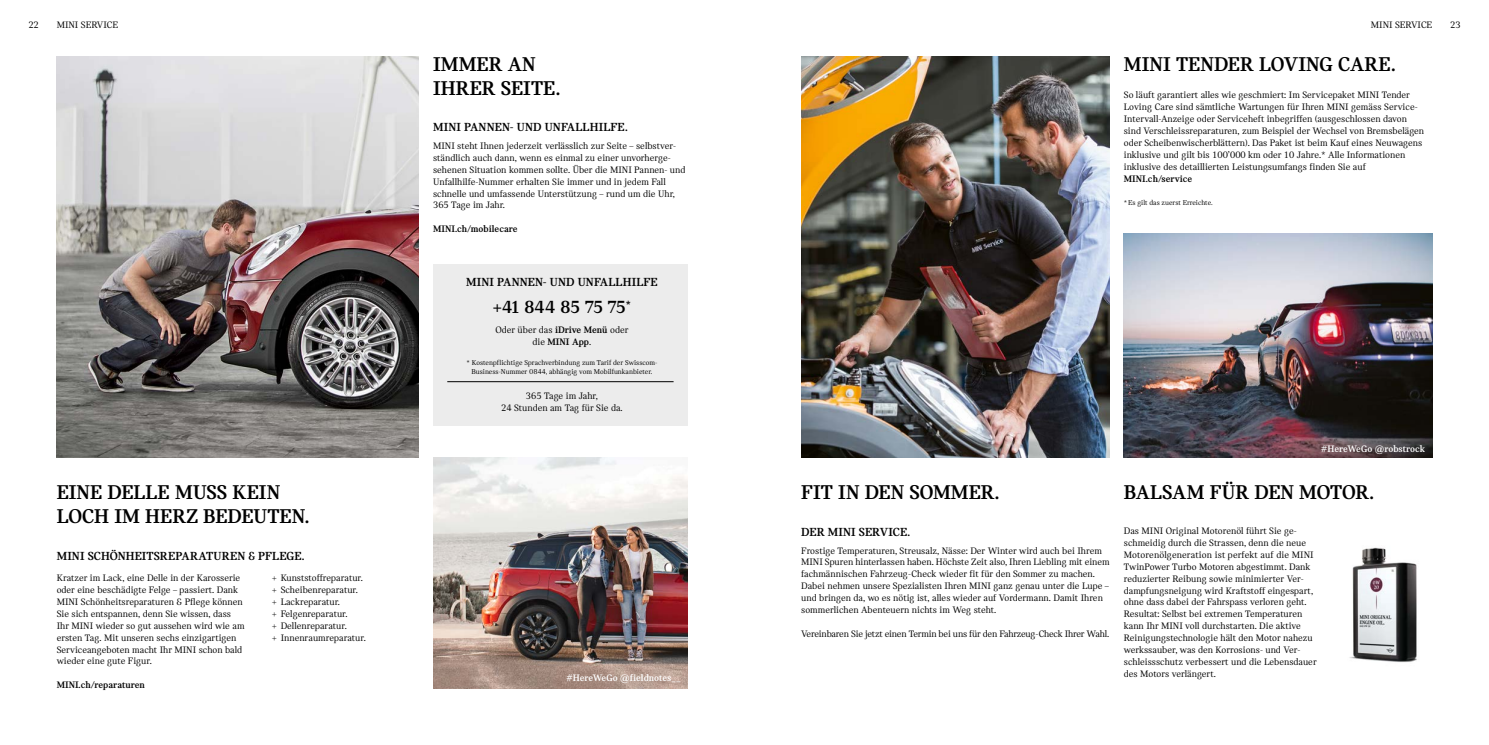
<style>
.page{position:relative;width:1489px;height:745px;background:#fff}
.page>*{position:absolute;margin:0;border:0;box-sizing:border-box;transform-origin:0 0}
.t1{font:700 21.25px/24px "MINI Serif";color:#000}
.t2{font:18.75px "MINI Serif Headline";letter-spacing:-.02em;color:#000}
.t3{font:700 12.5px "MINI Serif";letter-spacing:.01em;color:#000}
.t4{font:10px/11.9px "MINI Serif";color:#000}
.t5{font:10px "MINI Serif";letter-spacing:-.02em;color:#000}
.t6{font:700 10px "MINI Serif";color:#000}
.t7{font:700 10px "MINI Serif";color:#fff}
.t8{font:7.5px/9.4px "MINI Serif";color:#000;text-align:center}
.s1{font-weight:700}
</style>
<div class="page">
<img style="left:433px;top:457px;width:254px;height:230px">
<img style="left:57px;top:57px;width:362px;height:400px">
<img style="left:1349px;top:547px;width:68px;height:115px">
<img style="left:1123px;top:233px;width:308px;height:224px">
<img style="left:801px;top:57px;width:308px;height:400px">
<div style="left:433px;top:264px;width:254px;height:161px;background:#ececec"></div>
<hr style="left:447px;top:381px;width:226px;height:1px;background:#000">
<p class="t4" style="left:28px;top:19px;width:12px">22</p>
<p class="t4" style="left:57px;top:19px;width:63px">MINI SERVICE</p>
<h1 class="t1" style="left:57px;top:480px;width:254px">EINE DELLE MUSS KEIN<br>LOCH IM HERZ BEDEUTEN.</h1>
<p class="t3" style="left:57px;top:548px;width:249px">MINI SCHÖNHEITSREPARATUREN &amp; PFLEGE.</p>
<p class="t4" style="left:57px;top:571px;width:189px">Kratzer im Lack, eine Delle in der Karosserie oder eine beschädigte Felge – passiert. Dank MINI Schönheitsreparaturen &amp; Pflege können Sie sich entspannen, denn Sie wissen, dass Ihr MINI wieder so gut aussehen wird wie am ersten Tag. Mit unseren sechs einzigartigen Serviceangeboten macht Ihr MINI schon bald wieder eine gute Figur.</p>
<p class="t6" style="left:57px;top:679px;width:90px">MINI.ch/reparaturen</p>
<p class="t4" style="left:272px;top:571px;width:95px">+ Kunststoffreparatur. + Scheibenreparatur.<br>+ Lackreparatur.<br>+ Felgenreparatur.<br>+ Dellenreparatur.<br>+ Innenraumreparatur.</p>
<h1 class="t1" style="left:433px;top:51px;width:129px">IMMER AN<br>IHRER SEITE.</h1>
<p class="t3" style="left:433px;top:120px;width:196px">MINI PANNEN- UND UNFALLHILFE.</p>
<p class="t4" style="left:433px;top:140px;width:254px">MINI steht Ihnen jederzeit verlässlich zur Seite – selbstver&shy;ständlich auch dann, wenn es einmal zu einer unvorherge&shy;sehenen Situation kommen sollte. Über die MINI Pannen- und Unfallhilfe-Nummer erhalten Sie immer und in jedem Fall schnelle und umfassende Unterstützung – rund um die Uhr, 365 Tage im Jahr.</p>
<p class="t6" style="left:433px;top:223px;width:86px">MINI.ch/mobilecare</p>
<p class="t3" style="left:466px;top:275px;width:193px">MINI PANNEN- UND UNFALLHILFE</p>
<h2 class="t2" style="left:492px;top:296px;width:140px">+41 844 85 75 75<sup>*</sup></h2>
<p class="t4" style="left:495px;top:324px;width:134px;text-align:center">Oder über das <span class="s1">iDrive Menü</span> oder die <span class="s1">MINI App</span>.</p>
<p class="t8" style="left:466px;top:357px;width:192px">* Kostenpflichtige Sprachverbindung zum Tarif der Swisscom-<br>Business-Nummer 0844, abhängig vom Mobilfunkanbieter.</p>
<p class="t4" style="left:501px;top:390px;width:123px;text-align:center">365 Tage im Jahr,<br>24 Stunden am Tag für Sie da.</p>
<p class="t7" style="left:566px;top:671px;width:116px">#HereWeGo @fieldnotes__</p>
<p class="t4" style="left:1370px;top:19px;width:63px">MINI SERVICE</p>
<p class="t4" style="left:1449px;top:19px;width:12px">23</p>
<h1 class="t1" style="left:1123px;top:51px;width:273px">MINI TENDER LOVING CARE.</h1>
<p class="t4" style="left:1123px;top:89px;width:302px">So läuft garantiert alles wie geschmiert: Im Servicepaket MINI Tender Loving Care sind sämtliche Wartungen für Ihren MINI gemäss Service-Intervall-Anzeige oder Serviceheft inbegriffen (ausgeschlossen davon sind Verschleissreparaturen, zum Beispiel der Wechsel von Bremsbelägen oder Scheibenwischerblättern). Das Paket ist beim Kauf eines Neuwagens inklusive und gilt bis 100’000 km oder 10 Jahre.* Alle Informationen inklusive des detaillierten Leistungsumfangs finden Sie auf</p>
<p class="t6" style="left:1123px;top:172px;width:70px">MINI.ch/service</p>
<p class="t8" style="left:1123px;top:198px;width:90px">*Es gilt das zuerst Erreichte.</p>
<h1 class="t1" style="left:801px;top:480px;width:200px">FIT IN DEN SOMMER.</h1>
<p class="t3" style="left:801px;top:524px;width:110px">DER MINI SERVICE.</p>
<p class="t4" style="left:801px;top:544px;width:310px">Frostige Temperaturen, Streusalz, Nässe: Der Winter wird auch bei Ihrem MINI Spuren hinterlassen haben. Höchste Zeit also, Ihren Liebling mit einem fachmännischen Fahrzeug-Check wieder fit für den Sommer zu machen.<br>Dabei nehmen unsere Spezialisten Ihren MINI ganz genau unter die Lupe – und bringen da, wo es nötig ist, alles wieder auf Vordermann. Damit Ihren sommerlichen Abenteuern nichts im Weg steht.</p>
<p class="t5" style="left:801px;top:627px;width:309px">Vereinbaren Sie jetzt einen Termin bei uns für den Fahrzeug-Check Ihrer Wahl.</p>
<p class="t7" style="left:1321px;top:442px;width:105px">#HereWeGo @robstrock</p>
<h1 class="t1" style="left:1123px;top:480px;width:252px">BALSAM FÜR DEN MOTOR.</h1>
<p class="t4" style="left:1123px;top:524px;width:194px">Das MINI Original Motorenöl führt Sie ge&shy;schmeidig durch die Strassen, denn die neue Motorenölgeneration ist perfekt auf die MINI TwinPower Turbo Motoren abgestimmt. Dank reduzierter Reibung sowie minimierter Ver&shy;dampfungsneigung wird Kraftstoff eingespart, ohne dass dabei der Fahrspass verloren geht.<br>Resultat: Selbst bei extremen Temperaturen kann Ihr MINI voll durchstarten. Die aktive Reinigungstechnologie hält den Motor nahezu werkssauber, was den Korrosions- und Ver&shy;schleissschutz verbessert und die Lebensdauer des Motors verlängert.</p>
</div>
